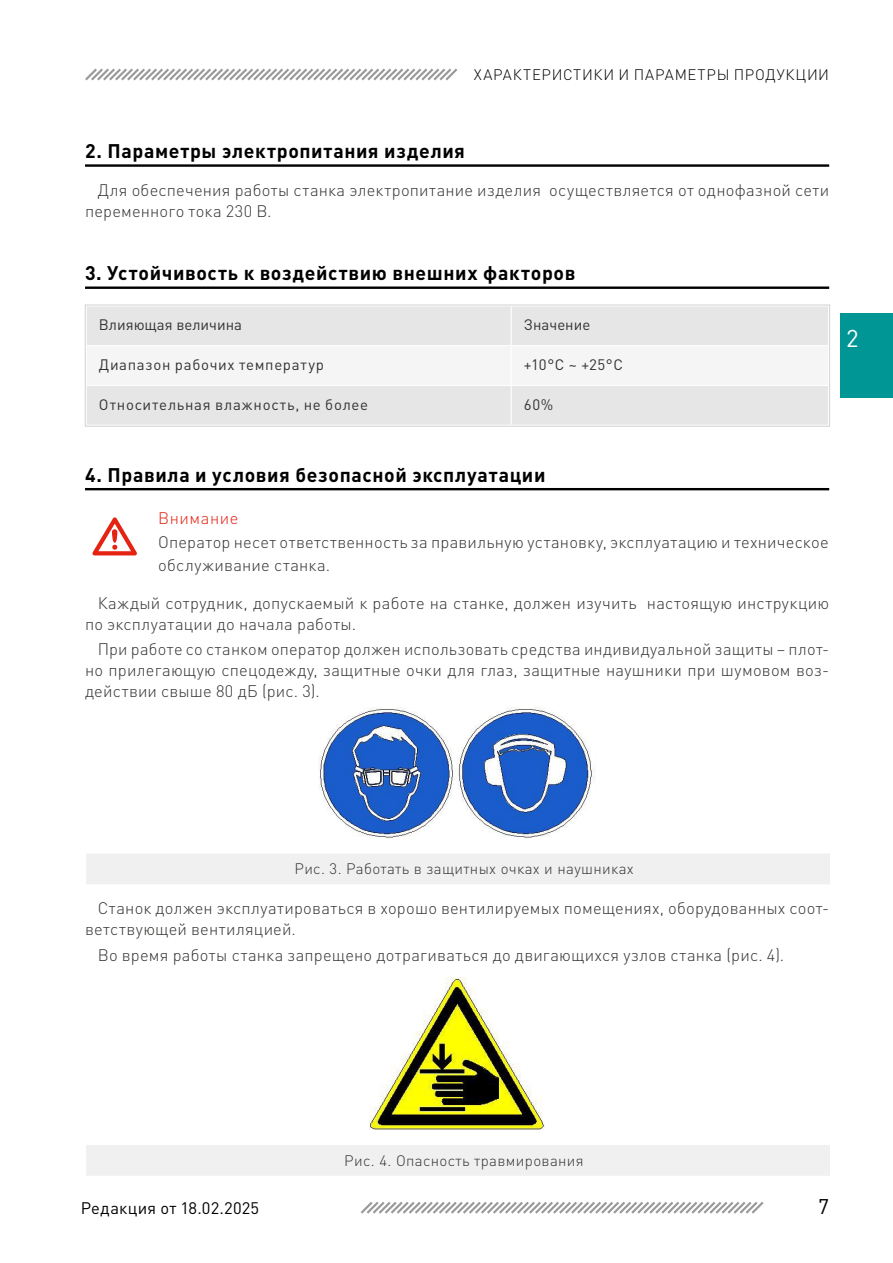
<style>
.page{position:relative;width:893px;height:1263px;background:#fff}
.page>*{position:absolute;margin:0;border:0;box-sizing:border-box;transform-origin:0 0}
.t1{font:24px "DIN Pro";color:#fff}
.t2{font:21px "DIN Pro";color:#000}
.head{font:700 19.5px "DIN Pro";letter-spacing:.03em;color:#000}
.t3{font:300 16.5px/21px "DIN Pro";letter-spacing:.02em;color:#333332}
.t4{font:16.5px "DIN Pro";letter-spacing:.015em;color:#000}
.t5{font:300 16.5px "DIN Pro";color:#e42313}
.t6{font:15px "DIN Pro";letter-spacing:.04em;color:#333332}
.t7{font:300 15px "DIN Pro";letter-spacing:.025em;color:#333332}
.t8{font:300 15px "DIN Pro";letter-spacing:.055em;color:#000}
.t9{font:15px "DIN Pro";color:#333332}
</style>
<div class="page">
<svg style="left:360px;top:1202px;width:404px;height:12px"></svg>
<div style="left:840px;top:314px;width:53px;height:84px;background:#009696"></div>
<hr style="left:85px;top:164px;width:744px;height:3px;background:#000">
<hr style="left:85px;top:488px;width:744px;height:2px;background:#000">
<hr style="left:85px;top:286px;width:744px;height:3px;background:#000">
<svg style="left:92px;top:517px;width:45px;height:38px"></svg>
<div style="left:112px;top:529px;width:5px;height:14px;background:#e42313;border-radius:3px"></div>
<div style="left:87px;top:307px;width:741px;height:118px;background:#e6e6e6"></div>
<div style="left:87px;top:346px;width:741px;height:39px;background:#f5f5f5"></div>
<hr style="left:511px;top:306px;width:1px;height:39px;background:#fff">
<hr style="left:87px;top:345px;width:424px;height:1px;background:#fff">
<hr style="left:511px;top:345px;width:317px;height:1px;background:#fff">
<hr style="left:511px;top:346px;width:1px;height:39px;background:#fff">
<hr style="left:87px;top:385px;width:424px;height:1px;background:#fff">
<hr style="left:511px;top:385px;width:317px;height:1px;background:#fff">
<hr style="left:511px;top:386px;width:1px;height:39px;background:#fff">
<div style="left:85px;top:305px;width:745px;height:122px;border:1px solid #d2d2d2"></div>
<img style="left:319px;top:708px;width:276px;height:130px">
<div style="left:86px;top:853px;width:744px;height:32px;background:#f0f0f0"></div>
<hr style="left:85px;top:884px;width:745px;height:1px;background:#fff">
<div style="left:86px;top:1144px;width:744px;height:32px;background:#f0f0f0"></div>
<hr style="left:85px;top:1144px;width:745px;height:1px;background:#fff">
<img style="left:370px;top:977px;width:174px;height:153px">
<svg style="left:85px;top:68px;width:373px;height:13px"></svg>
<p class="t8" style="left:474px;top:64px;width:357px">Характеристики и параметры продукции</p>
<p class="head" style="left:85px;top:135px;width:381px">2. Параметры электропитания изделия</p>
<p class="t3" style="left:85px;top:178px;width:746px;text-indent:13px">Для обеспечения работы станка электропитание изделия осуществляется от однофазной сети переменного тока 230 В.</p>
<p class="head" style="left:85px;top:257px;width:492px">3. Устойчивость к воздействию внешних факторов</p>
<p class="t9" style="left:99px;top:315px;width:145px">Влияющая величина</p>
<p class="t9" style="left:524px;top:315px;width:68px">Значение</p>
<p class="t6" style="left:99px;top:354px;width:227px">Диапазон рабочих температур</p>
<p class="t6" style="left:524px;top:354px;width:100px">+10°С ~ +25°С</p>
<p class="t6" style="left:99px;top:394px;width:271px">Относительная влажность, не более</p>
<p class="t6" style="left:524px;top:394px;width:31px">60%</p>
<h1 class="t1" style="left:846px;top:322px;width:14px">2</h1>
<p class="head" style="left:85px;top:458px;width:462px">4. Правила и условия безопасной эксплуатации</p>
<p class="t5" style="left:158px;top:506px;width:82px">Внимание</p>
<p class="t3" style="left:158px;top:530px;width:672px">О ператор несет ответственность за правильную установку, эксплуатацию и техническое</p>
<p class="t3" style="left:158px;top:553px;width:173px">обслуживание станка.</p>
<p class="t3" style="left:85px;top:591px;width:746px;text-indent:13px">Каждый сотрудник, допускаемый к работе на станке, должен изучить настоящую инструкцию по эксплуатации до начала работы.</p>
<p class="t3" style="left:85px;top:637px;width:746px;text-align:justify;text-indent:13px">При работе со станком оператор должен использовать средства индивидуальной защиты – плот&shy;но прилегающую спецодежду, защитные очки для глаз, защитные наушники при шумовом воз&shy;действии свыше 80 дБ (рис. 3).</p>
<p class="t7" style="left:294px;top:857px;width:341px">Рис. 3. Работать в защитных очках и наушниках</p>
<p class="t3" style="left:85px;top:896px;width:746px;text-indent:13px">Станок должен эксплуатироваться в хорошо вентилируемых помещениях, оборудованных соот&shy;ветствующей вентиляцией.</p>
<p class="t3" style="left:98px;top:943px;width:688px">Во время работы станка запрещено дотрагиваться до двигающихся узлов станка (рис. 4).</p>
<p class="t7" style="left:344px;top:1149px;width:241px">Рис. 4. Опасность травмирования</p>
<p class="t4" style="left:81px;top:1195px;width:180px">Редакция от 18.02.2025</p>
<p class="t2" style="left:818px;top:1192px;width:12px">7</p>
</div>
